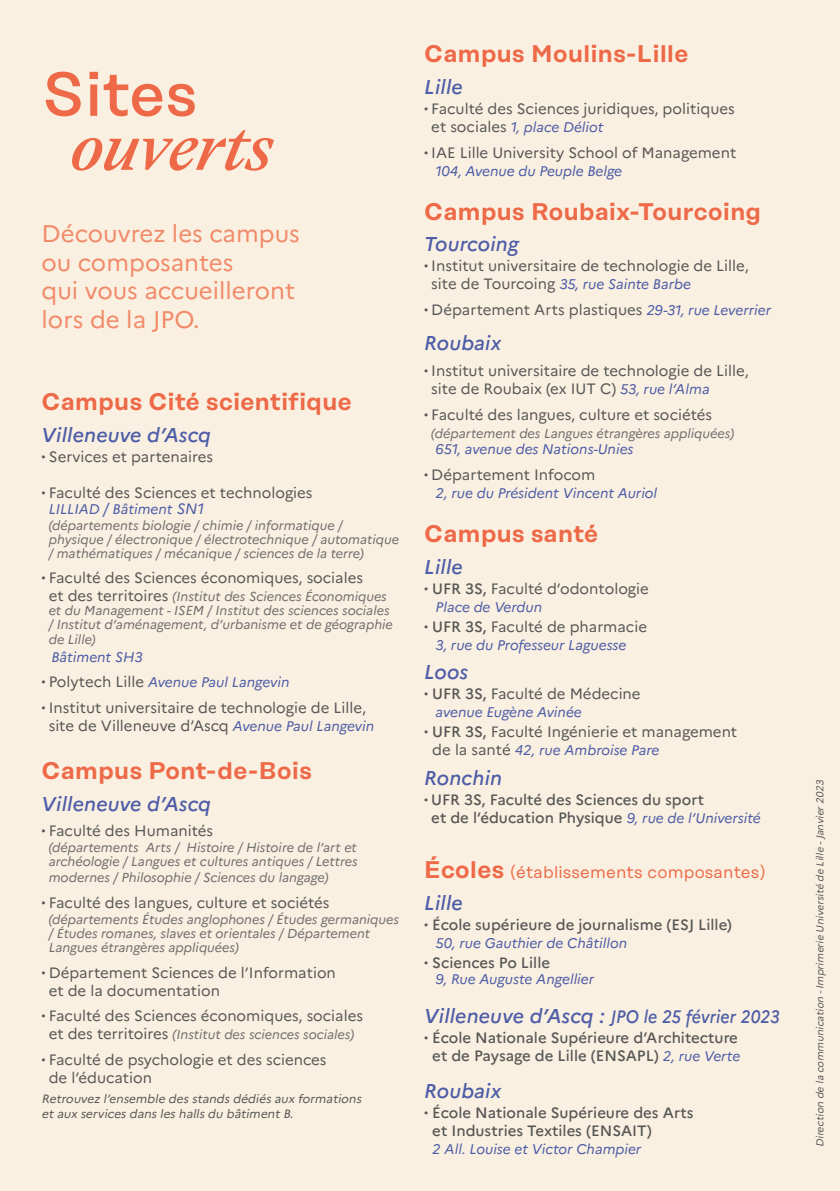
<style>
.page{position:relative;width:840px;height:1191px;background:#fff}
.page>*{position:absolute;margin:0;border:0;box-sizing:border-box;transform-origin:0 0}
.t1{font:italic 500 62px "Eliza";color:#ed6947}
.t2{font:500 62px "Rational Display";letter-spacing:.01em;color:#ed6947}
.t3{font:600 24px "Rational Display";letter-spacing:.02em;color:#ed6947}
.t4{font:24px/28.8px "Marianne";color:#f18a69}
.t5{font:italic 500 20px "Marianne";letter-spacing:.01em;color:#4e5da7}
.t6{font:italic 500 18px "Marianne";letter-spacing:.01em;color:#4e5da7;scale:.9 1}
.t7{font:17px "Rational Display";letter-spacing:.01em;color:#ed6947}
.t8{font:15px/18px "Marianne";color:#575756}
.t9{font:500 15px/18px "Marianne";color:#575756}
.t10{font:italic 14px "Marianne";color:#4e5da7}
.t11{font:italic 13px/14px "Marianne";color:#706f6f}
.t12{font:italic 12px/14.4px "Marianne";color:#575756}
.t13{font:italic 10px "Marianne";color:#575756}
.s1{font-size:12px}
.s2{font-size:15px}
.s3{font-style:normal;font-size:15px;color:#575756}
.s4{font-style:normal;font-size:12px;color:#575756}
.s5{font-style:italic;font-size:14px;color:#4e5da7}
.s6{font-weight:500}
.s7{font-weight:400;font-size:12px}
.s8{font-weight:400;font-style:italic;font-size:14px;color:#4e5da7}
.s9{font-weight:600;font-size:24px}
.s10{font-size:20px}
</style>
<div class="page">
<div style="left:0;top:0;width:839px;height:1191px;background:#faf0e1"></div>
<h1 class="t2" style="left:42px;top:58px;width:157px">Sites</h1>
<h1 class="t1" style="left:70px;top:108px;width:203px">ouverts</h1>
<h2 class="t4" style="left:42px;top:217px;width:259px">Découvrez les campus ou composantes<br>qui vous accueilleront lors de la JPO.</h2>
<h2 class="t3" style="left:42px;top:387px;width:311px">Campus Cité scientifique</h2>
<h3 class="t5" style="left:42px;top:419px;width:171px">Villeneuve d’Ascq</h3>
<p class="t8" style="left:42px;top:446px;width:173px"><span class="s1">•</span> Services et partenaires</p>
<p class="t8" style="left:42px;top:482px;width:272px"><span class="s1">•</span> Faculté des Sciences et technologies</p>
<p class="t10" style="left:49px;top:498px;width:157px">LILLIAD <span class="s2">/</span> Bâtiment <span class="s2">SN1</span></p>
<p class="t11" style="left:49px;top:517px;width:352px">(départements biologie / chimie / informatique / physique / électronique / électrotechnique / automatique / mathématiques / mécanique / sciences de la terre)</p>
<p class="t8" style="left:42px;top:568px;width:323px"><span class="s1">•</span> Faculté des Sciences économiques, sociales</p>
<p class="t11" style="left:49px;top:589px;width:345px"><span class="s3">et des territoires</span> (Institut des Sciences Économiques et du Management - ISEM / Institut des sciences sociales / Institut d’aménagement, d’urbanisme et de géographie de Lille)</p>
<p class="t10" style="left:51px;top:645px;width:93px">Bâtiment SH3</p>
<p class="t10" style="left:42px;top:671px;width:249px"><span class="s4">•</span> <span class="s3">Polytech Lille</span> Avenue Paul Langevin</p>
<p class="t8" style="left:42px;top:697px;width:334px;text-align:center"><span class="s1">•</span> Institut universitaire de technologie de Lille, site de Villeneuve d’Ascq <span class="s5">Avenue Paul Langevin</span></p>
<h2 class="t3" style="left:42px;top:756px;width:271px">Campus Pont-de-Bois</h2>
<h3 class="t5" style="left:42px;top:788px;width:171px">Villeneuve d’Ascq</h3>
<p class="t8" style="left:42px;top:821px;width:173px"><span class="s1">•</span> Faculté des Humanités</p>
<p class="t11" style="left:49px;top:839px;width:310px">(départements Arts / Histoire / Histoire de l’art et archéologie / Langues et cultures antiques / Lettres</p>
<p class="t11" style="left:49px;top:869px;width:281px">modernes / Philosophie / Sciences du langage)</p>
<p class="t8" style="left:42px;top:892px;width:289px"><span class="s1">•</span> Faculté des langues, culture et sociétés</p>
<p class="t11" style="left:49px;top:911px;width:352px">(départements Études anglophones / Études germaniques / Études romanes, slaves et orientales / Département<br>Langues étrangères appliquées)</p>
<p class="t8" style="left:49px;top:962px;width:288px;text-indent:-7px"><span class="s1">•</span> Département Sciences de l’Information et de la documentation</p>
<p class="t8" style="left:42px;top:1006px;width:323px"><span class="s1">•</span> Faculté des Sciences économiques, sociales</p>
<p class="t11" style="left:49px;top:1026px;width:307px"><span class="s3">et des territoires</span> (Institut des sciences sociales)</p>
<p class="t8" style="left:49px;top:1049px;width:279px;text-indent:-7px"><span class="s1">•</span> Faculté de psychologie et des sciences de l’éducation</p>
<p class="t12" style="left:42px;top:1090px;width:324px">Retrouvez l’ensemble desstandsdédiésaux formations etaux servicesdansleshallsdu bâtimentB.</p>
<h2 class="t3" style="left:424px;top:40px;width:265px">Campus Moulins-Lille</h2>
<h3 class="t5" style="left:424px;top:71px;width:40px">Lille</h3>
<p class="t8" style="left:424px;top:98px;width:312px"><span class="s1">•</span> Faculté des Sciences juridiques, politiques</p>
<p class="t10" style="left:431px;top:116px;width:173px"><span class="s3">et sociales</span> 1, place Déliot</p>
<p class="t8" style="left:424px;top:142px;width:313px"><span class="s1">•</span> IAE Lille University School of Management</p>
<p class="t10" style="left:435px;top:160px;width:188px">104, Avenue du Peuple Belge</p>
<h2 class="t3" style="left:424px;top:197px;width:338px">Campus Roubaix-Tourcoing</h2>
<h3 class="t5" style="left:424px;top:229px;width:96px">Tourcoing</h3>
<p class="t8" style="left:424px;top:256px;width:326px"><span class="s1">•</span> Institut universitaire de technologie de Lille,</p>
<p class="t10" style="left:431px;top:273px;width:261px"><span class="s3">site de Tourcoing</span> 35, rue Sainte Barbe</p>
<p class="t8" style="left:424px;top:299px;width:348px"><span class="s1">•</span> Département Arts plastiques <span class="s5">29-31, rue Leverrier</span></p>
<h3 class="t5" style="left:424px;top:327px;width:79px">Roubaix</h3>
<p class="t8" style="left:431px;top:360px;width:319px;text-indent:-7px"><span class="s1">•</span> Institut universitaire de technologie de Lille, site de Roubaix (ex IUT C) <span class="s5">53, rue l’Alma</span></p>
<p class="t8" style="left:424px;top:404px;width:289px"><span class="s1">•</span> Faculté des langues, culture et sociétés</p>
<p class="t11" style="left:431px;top:425px;width:304px">(département des Langues étrangères appliquées)</p>
<p class="t10" style="left:435px;top:438px;width:199px">651, avenue des Nations-Unies</p>
<p class="t8" style="left:424px;top:464px;width:172px"><span class="s1">•</span> Département Infocom</p>
<p class="t10" style="left:435px;top:482px;width:223px">2, rue du Président Vincent Auriol</p>
<h2 class="t3" style="left:424px;top:519px;width:175px">Campus santé</h2>
<h3 class="t5" style="left:424px;top:551px;width:40px">Lille</h3>
<p class="t8" style="left:424px;top:578px;width:226px"><span class="s1">•</span> <span class="s6">UFR 3S,</span> Faculté d’odontologie</p>
<p class="t10" style="left:435px;top:596px;width:108px">Place de Verdun</p>
<p class="t8" style="left:424px;top:616px;width:224px"><span class="s1">•</span> <span class="s6">UFR 3S,</span> Faculté de pharmacie</p>
<p class="t10" style="left:435px;top:634px;width:192px">3, rue du Professeur Laguesse</p>
<h3 class="t5" style="left:424px;top:656px;width:45px">Loos</h3>
<p class="t8" style="left:424px;top:683px;width:218px"><span class="s1">•</span> <span class="s6">UFR 3S,</span> Faculté de Médecine</p>
<p class="t10" style="left:435px;top:701px;width:148px">avenue Eugène Avinée</p>
<p class="t8" style="left:424px;top:721px;width:314px"><span class="s1">•</span> <span class="s6">UFR 3S,</span> Faculté Ingénierie et management</p>
<p class="t10" style="left:432px;top:739px;width:228px"><span class="s3">de la santé</span> 42, rue Ambroise Pare</p>
<h3 class="t5" style="left:424px;top:762px;width:79px">Ronchin</h3>
<p class="t9" style="left:431px;top:789px;width:331px;text-indent:-7px"><span class="s7">•</span> UFR 3S, Faculté des Sciences du sport<br>et de l’éducation Physique <span class="s8">9, rue de l’Université</span></p>
<p class="t7" style="left:424px;top:862px;width:342px"><span class="s9">Écoles</span> (établissements composantes)</p>
<h3 class="t5" style="left:424px;top:887px;width:40px">Lille</h3>
<p class="t9" style="left:424px;top:914px;width:309px"><span class="s7">•</span> École supérieure de journalisme (ESJ Lille)</p>
<p class="t10" style="left:435px;top:932px;width:193px">50, rue Gauthier de Châtillon</p>
<p class="t9" style="left:424px;top:952px;width:127px"><span class="s7">•</span> Sciences Po Lille</p>
<p class="t10" style="left:435px;top:968px;width:160px">9, Rue Auguste Angellier</p>
<p class="t6" style="left:424px;top:1002px;width:396px"><span class="s10">Villeneuve d’Ascq :</span> JPO le 25 février 2023</p>
<p class="t9" style="left:424px;top:1027px;width:317px;text-align:center"><span class="s7">•</span> École Nationale Supérieure d’Architecture et de Paysage de Lille (ENSAPL) <span class="s8">2, rue Verte</span></p>
<h3 class="t5" style="left:424px;top:1075px;width:79px">Roubaix</h3>
<p class="t9" style="left:432px;top:1102px;width:263px;text-indent:-8px"><span class="s7">•</span> École Nationale Supérieure des Arts et Industries Textiles (ENSAIT)</p>
<p class="t10" style="left:432px;top:1137px;width:210px">2 All. Louise et Victor Champier</p>
<p class="t13" style="left:811px;top:1147px;width:371px;rotate:-90deg">Direction de la communication -Imprimerie Université de Lille -Janvier2023</p>
</div>
